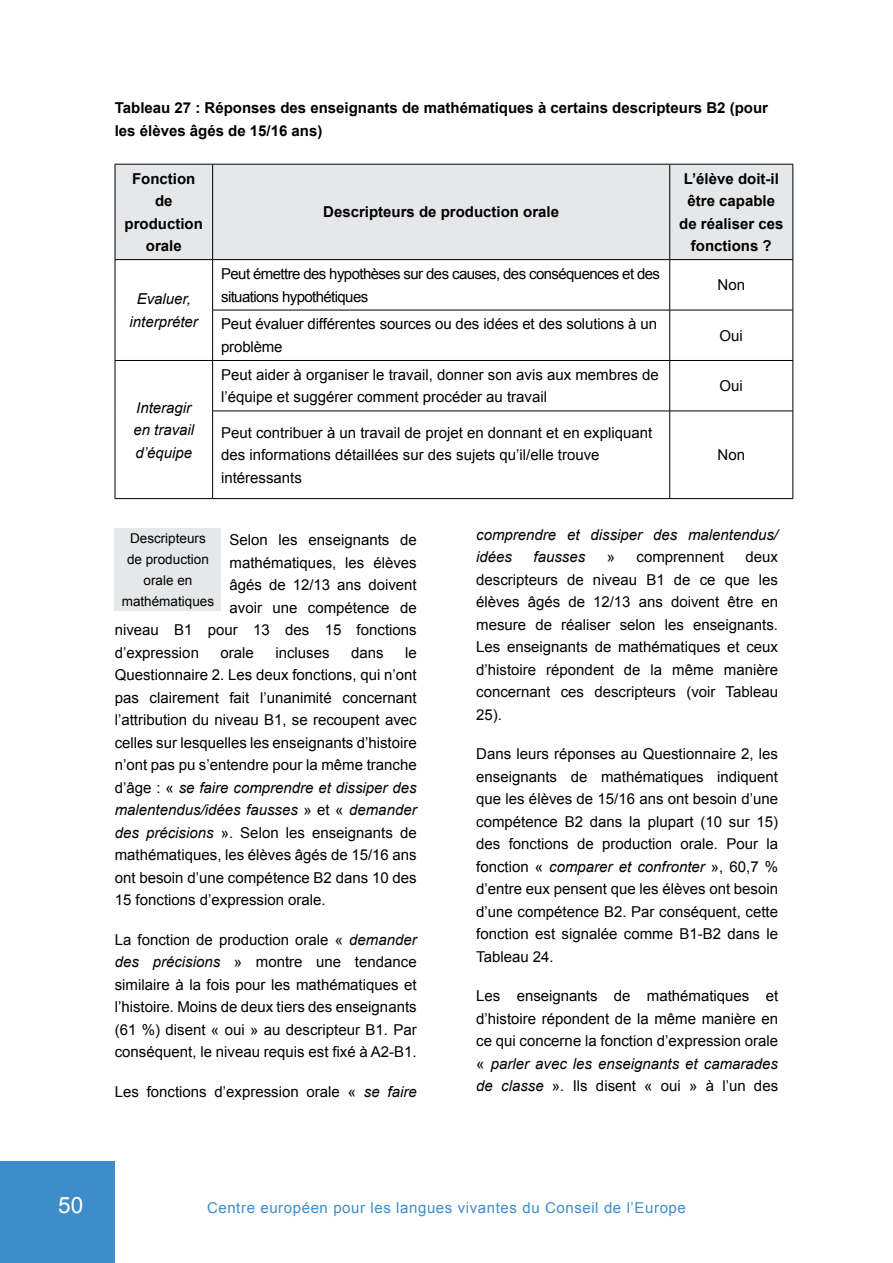
<style>
.page{position:relative;width:893px;height:1263px;background:#fff}
.page>*{position:absolute;margin:0;border:0;box-sizing:border-box;transform-origin:0 0}
.t1{font:22.5px "Arial";color:#fff}
.t2{font:15px/22.5px "Arial";color:#000;text-align:justify}
.t3{font:700 15px/22.5px "Arial";color:#000;text-align:center}
.t4{font:italic 15px/22.5px "Arial";color:#000}
.t5{font:15px/22.5px "Arial";letter-spacing:-.04em;color:#000}
.t6{font:15px "Arial";letter-spacing:.04em;color:#3e8dcb}
.t7{font:13.5px/21px "Arial";color:#000;text-align:center}
.s1{font-style:italic}
</style>
<div class="page">
<div style="left:0;top:1161px;width:115px;height:102px;background:#3e8dcb"></div>
<div style="left:115px;top:529px;width:106px;height:82px;background:#e6e7e8"></div>
<div style="left:116px;top:165px;width:677px;height:94px;background:#e6e7e8"></div>
<hr style="left:212px;top:164px;width:1px;height:95px;background:#000">
<hr style="left:669px;top:164px;width:1px;height:95px;background:#000">
<hr style="left:115px;top:260px;width:1px;height:50px;background:#000">
<hr style="left:115px;top:310px;width:1px;height:50px;background:#000">
<hr style="left:212px;top:260px;width:1px;height:50px;background:#000">
<hr style="left:669px;top:260px;width:1px;height:50px;background:#000">
<hr style="left:793px;top:260px;width:1px;height:50px;background:#000">
<hr style="left:212px;top:310px;width:458px;height:1px;background:#000">
<hr style="left:212px;top:310px;width:1px;height:50px;background:#000">
<hr style="left:670px;top:310px;width:123px;height:1px;background:#000">
<hr style="left:669px;top:310px;width:1px;height:50px;background:#000">
<hr style="left:793px;top:310px;width:1px;height:50px;background:#000">
<hr style="left:115px;top:360px;width:98px;height:1px;background:#000">
<hr style="left:115px;top:361px;width:1px;height:50px;background:#000">
<hr style="left:115px;top:411px;width:1px;height:87px;background:#000">
<hr style="left:115px;top:498px;width:98px;height:1px;background:#000">
<hr style="left:213px;top:360px;width:457px;height:1px;background:#000">
<hr style="left:212px;top:361px;width:1px;height:50px;background:#000">
<hr style="left:670px;top:360px;width:123px;height:1px;background:#000">
<hr style="left:669px;top:361px;width:1px;height:50px;background:#000">
<hr style="left:793px;top:361px;width:1px;height:50px;background:#000">
<hr style="left:212px;top:411px;width:458px;height:1px;background:#000">
<hr style="left:212px;top:411px;width:1px;height:87px;background:#000">
<hr style="left:670px;top:411px;width:123px;height:1px;background:#000">
<hr style="left:669px;top:411px;width:1px;height:87px;background:#000">
<hr style="left:793px;top:411px;width:1px;height:87px;background:#000">
<hr style="left:213px;top:498px;width:457px;height:1px;background:#000">
<hr style="left:670px;top:498px;width:123px;height:1px;background:#000">
<hr style="left:115px;top:164px;width:98px;height:1px;background:#000">
<hr style="left:115px;top:164px;width:1px;height:95px;background:#000">
<hr style="left:213px;top:164px;width:457px;height:1px;background:#000">
<hr style="left:670px;top:164px;width:123px;height:1px;background:#000">
<hr style="left:793px;top:164px;width:1px;height:95px;background:#000">
<hr style="left:115px;top:259px;width:98px;height:1px;background:#000">
<hr style="left:213px;top:259px;width:457px;height:1px;background:#000">
<hr style="left:670px;top:259px;width:123px;height:1px;background:#000">
<p class="t3" style="left:115px;top:97px;width:655px;text-align:left">Tableau 27 : Réponses des enseignants de mathématiques à certains descripteurs B2 (pour les élèves âgés de 15/16 ans)</p>
<p class="t3" style="left:125px;top:168px;width:80px">Fonction de production orale</p>
<p class="t3" style="left:679px;top:168px;width:106px">L’élève doit-il être capable de réaliser ces fonctions ?</p>
<p class="t3" style="left:323px;top:201px;width:237px">Descripteurs de production orale</p>
<p class="t4" style="left:130px;top:288px;width:70px;text-align:center">Evaluer, interpréter</p>
<p class="t4" style="left:133px;top:396px;width:62px">Interagir en travail d’équipe</p>
<p class="t5" style="left:221px;top:263px;width:440px">Peut émettre des hypothèses sur des causes, des conséquences et des situations hypothétiques</p>
<p class="t2" style="left:717px;top:274px;width:29px">Non</p>
<p class="t2" style="left:221px;top:313px;width:437px">Peut évaluer différentes sources ou des idées et des solutions à un problème</p>
<p class="t2" style="left:720px;top:324px;width:25px">Oui</p>
<p class="t2" style="left:221px;top:364px;width:439px">Peut aider à organiser le travail, donner son avis aux membres de l’équipe et suggérer comment procéder au travail</p>
<p class="t2" style="left:720px;top:375px;width:25px">Oui</p>
<p class="t2" style="left:221px;top:421px;width:433px;text-align:left">Peut contribuer à un travail de projet en donnant et en expliquant des informations détaillées sur des sujets qu’il/elle trouve intéressants</p>
<p class="t2" style="left:717px;top:444px;width:29px">Non</p>
<p class="t7" style="left:122px;top:528px;width:94px">Descripteurs de production orale en mathématiques</p>
<p class="t2" style="left:230px;top:529px;width:189px">Selon les enseignants de</p>
<p class="t2" style="left:230px;top:551px;width:189px">mathématiques, les élèves</p>
<p class="t2" style="left:230px;top:574px;width:189px">âgés de 12/13 ans doivent</p>
<p class="t2" style="left:230px;top:596px;width:189px">avoir une compétence de</p>
<p class="t2" style="left:115px;top:619px;width:303px">niveau B1 pour 13 des 15 fonctions</p>
<p class="t2" style="left:115px;top:641px;width:86px">d’expression</p>
<p class="t2" style="left:220px;top:641px;width:35px">orale</p>
<p class="t2" style="left:275px;top:641px;width:56px">incluses</p>
<p class="t2" style="left:351px;top:641px;width:34px">dans</p>
<p class="t2" style="left:115px;top:641px;width:303px;text-indent:290px">le Questionnaire 2. Les deux fonctions, qui n’ont pas clairement fait l’unanimité concernant l’attribution du niveau B1, se recoupent avec celles sur lesquelles les enseignants d’histoire n’ont pas pu s’entendre pour la même tranche d’âge : « <span class="s1">se faire comprendre et dissiper des malentendus/idées fausses</span> » et « <span class="s1">demander des précisions</span> ». Selon les enseignants de mathématiques, les élèves âgés de 15/16 ans ont besoin d’une compétence B2 dans 10 des 15 fonctions d’expression orale.</p>
<p class="t2" style="left:115px;top:928px;width:303px">La fonction de production orale « <span class="s1">demander des précisions</span> » montre une tendance similaire à la fois pour les mathématiques et l’histoire. Moins de deux tiers des enseignants (61 %) disent « oui » au descripteur B1. Par conséquent, le niveau requis est fixé à A2-B1.</p>
<p class="t2" style="left:115px;top:1080px;width:303px">Les fonctions d’expression orale « <span class="s1">se faire</span></p>
<p class="t4" style="left:476px;top:523px;width:303px">comprendre et dissiper des malentendus/ idées</p>
<p class="t4" style="left:534px;top:546px;width:53px">fausses</p>
<p class="t2" style="left:607px;top:546px;width:119px">» comprennent</p>
<p class="t2" style="left:476px;top:546px;width:303px;text-indent:269px">deux descripteurs de niveau B1 de ce que les élèves âgés de 12/13 ans doivent être en mesure de réaliser selon les enseignants.<br>Les enseignants de mathématiques et ceux d’histoire répondent de la même manière concernant ces descripteurs (voir Tableau 25).</p>
<p class="t2" style="left:476px;top:743px;width:303px">Dans leurs réponses au Questionnaire 2, les enseignants de mathématiques indiquent que les élèves de 15/16 ans ont besoin d’une compétence B2 dans la plupart (10 sur 15) des fonctions de production orale. Pour la fonction « <span class="s1">comparer et confronter</span> », 60,7 % d’entre eux pensent que les élèves ont besoin d’une compétence B2. Par conséquent, cette fonction est signalée comme B1-B2 dans le Tableau 24.</p>
<p class="t2" style="left:476px;top:985px;width:303px">Les enseignants de mathématiques et d’histoire répondent de la même manière en ce qui concerne la fonction d’expression orale « <span class="s1">parler avec les enseignants et camarades de classe</span> ». Ils disent « oui » à l’un des</p>
<h1 class="t1" style="left:58px;top:1190px;width:27px">50</h1>
<p class="t6" style="left:207px;top:1197px;width:480px">Centre européen pour les langues vivantes du Conseil de l’Europe</p>
</div>
